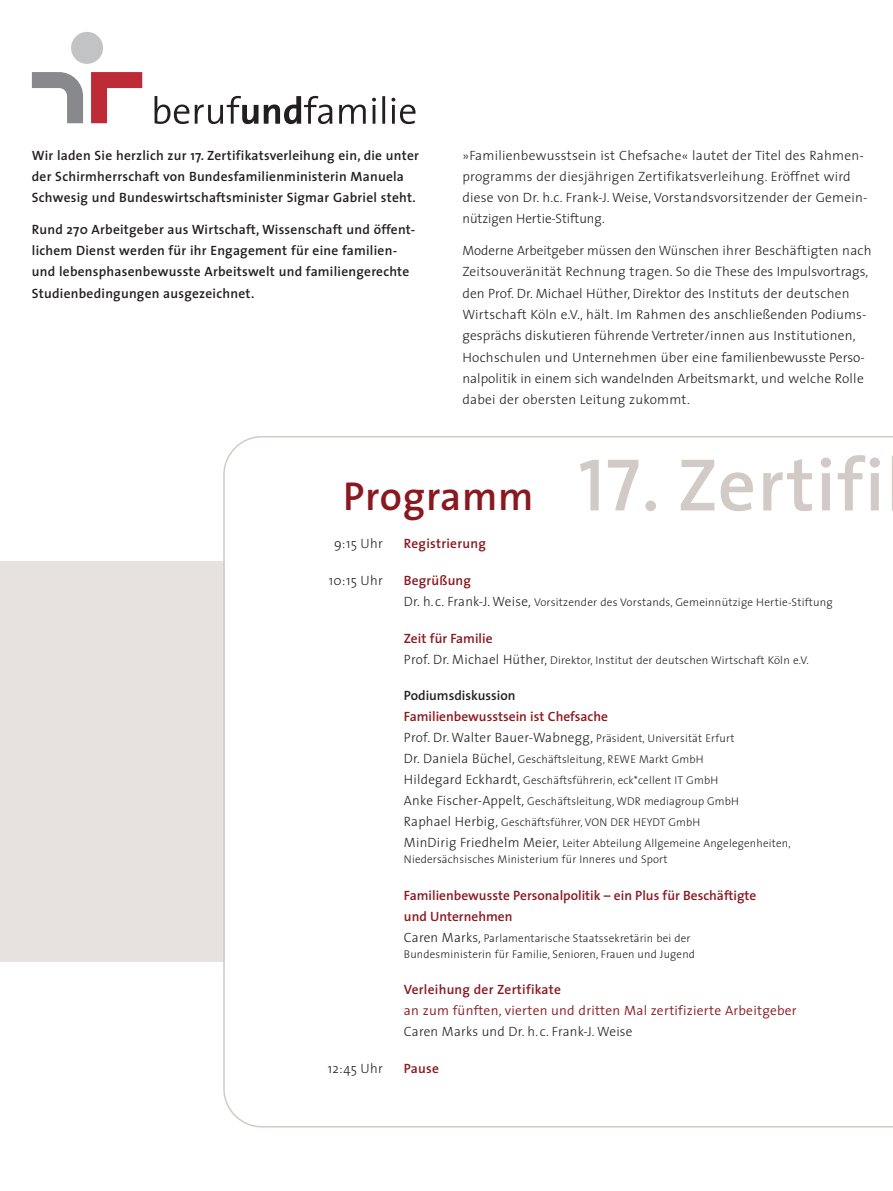
<style>
.page{position:relative;width:893px;height:1191px;background:#fff}
.page>*{position:absolute;margin:0;border:0;box-sizing:border-box;transform-origin:0 0}
.t1{font:600 75px "The Sans";letter-spacing:.02em;color:#d1cac7}
.t2{font:600 40.5px "The Sans";letter-spacing:.015em;color:#8a1820}
.t3{font:300 13.5px/21.3px "The Sans";letter-spacing:.02em;color:#231f20}
.t4{font:600 13.5px/21.3px "The Sans";letter-spacing:.015em;color:#231f20}
.t5{font:600 13.5px/21px "The Sans";color:#8a1820}
.t6{font:300 13.5px "The Sans";letter-spacing:.02em;color:#8a1820}
.t7{font:600 13.5px "The Sans";letter-spacing:.02em;color:#8a1820}
.t8{font:300 11.25px/21px "The Sans";letter-spacing:.02em;color:#231f20}
.s1{font-family:"The Sans Semi Bold Caps";font-weight:400}
.s2{font-size:13.5px}
.s3{font-weight:300;color:#231f20}
.s4{font-weight:300;font-size:11.25px;color:#231f20}
</style>
<div class="page">
<div style="left:0;top:561px;width:893px;height:401px;background:#e7e1df"></div>
<div style="left:223px;top:436px;width:670px;height:691px;background:#fff"></div>
<div style="left:71px;top:32px;width:32px;height:32px;background:#c2c3c5;border-radius:50%"></div>
<svg style="left:91px;top:72px;width:51px;height:51px"></svg>
<svg style="left:32px;top:72px;width:51px;height:51px"></svg>
<svg style="left:155px;top:96px;width:34px;height:28px"></svg>
<svg style="left:195px;top:96px;width:137px;height:28px"></svg>
<svg style="left:339px;top:105px;width:27px;height:19px"></svg>
<svg style="left:372px;top:98px;width:4px;height:26px"></svg>
<hr style="left:382px;top:96px;width:3px;height:28px;background:#231f20">
<svg style="left:391px;top:98px;width:24px;height:26px"></svg>
<p class="t4" style="left:32px;top:146px;width:389px">Wir laden Sie herzlich zur 17. Zertifikatsverleihung ein, die unter der Schirmherrschaft von Bundesfamilienministerin Manuela<br>Schwesig und Bundeswirtschaftsminister Sigmar Gabriel steht.</p>
<p class="t4" style="left:32px;top:220px;width:385px">Rund 270 Arbeitgeber aus Wirtschaft, Wissenschaft und öffent&shy;lichem Dienst werden für ihr Engagement für eine familien&shy;und lebensphasenbewusste Arbeitswelt und familiengerechte Studienbedingungen ausgezeichnet.</p>
<p class="t3" style="left:462px;top:146px;width:407px">»Familienbewusstsein ist Chefsache« lautet der Titel des Rahmen&shy;programms der diesjährigen Zertifikatsverleihung. Eröffnet wird diese von Dr. h.c. Frank-J. Weise, Vorstandsvorsitzender der Gemein&shy;nützigen Hertie-Stiftung.</p>
<p class="t3" style="left:462px;top:241px;width:411px">Moderne Arbeitgeber müssen den Wünschen ihrer Beschäftigten nach Zeitsouveränität Rechnung tragen. So die These des Impulsvortrags, den Prof. Dr. Michael Hüther, Direktor des Instituts der deutschen Wirtschaft Köln e.V., hält. Im Rahmen des anschließenden Podiums&shy;gesprächs diskutieren führende Vertreter/innen aus Institutionen, Hochschulen und Unternehmen über eine familienbewusste Perso&shy;nalpolitik in einem sich wandelnden Arbeitsmarkt, und welche Rolle dabei der obersten Leitung zukommt.</p>
<h2 class="t2" style="left:343px;top:481px;width:192px">Programm</h2>
<h1 class="t1" style="left:578px;top:455px;width:308px"><span class="s1">17</span>. Zertifi</h1>
<p class="t3" style="left:334px;top:534px;width:50px">9:15 Uhr</p>
<p class="t3" style="left:329px;top:571px;width:55px">10:15 Uhr</p>
<p class="t3" style="left:328px;top:1059px;width:56px">12:45 Uhr</p>
<p class="t7" style="left:404px;top:538px;width:83px">Registrierung</p>
<p class="t5" style="left:404px;top:571px;width:68px">Begrüßung</p>
<p class="t8" style="left:404px;top:592px;width:430px"><span class="s2">Dr. h.c. Frank-J. Weise,</span> Vorsitzender des Vorstands, Gemeinnützige Hertie-Stiftung</p>
<p class="t5" style="left:404px;top:629px;width:90px">Zeit für Familie</p>
<p class="t8" style="left:404px;top:650px;width:406px"><span class="s2">Prof. Dr. Michael Hüther,</span> Direktor, Institut der deutschen Wirtschaft Köln e.V.</p>
<p class="t4" style="left:404px;top:686px;width:113px">Podiumsdiskussion</p>
<p class="t5" style="left:404px;top:707px;width:332px">Familienbewusstsein ist Chefsache<br><span class="s3">Prof. Dr. Walter Bauer-Wabnegg,</span> <span class="s4">Präsident, Universität Erfurt</span></p>
<p class="t8" style="left:404px;top:750px;width:388px"><span class="s2">Dr. Daniela Büchel,</span> Geschäftsleitung, REWE Markt GmbH<br><span class="s2">Hildegard Eckhardt,</span> Geschäftsführerin, eck*cellent IT GmbH<br><span class="s2">Anke Fischer-Appelt,</span> Geschäftsleitung, WDR mediagroup GmbH<br><span class="s2">Raphael Herbig,</span> Geschäftsführer, VON DER HEYDT GmbH<br><span class="s2">MinDirig Friedhelm Meier,</span> Leiter Abteilung Allgemeine Angelegenheiten,</p>
<p class="t8" style="left:404px;top:850px;width:265px">Niedersächsisches Ministerium für Inneres und Sport</p>
<p class="t5" style="left:404px;top:886px;width:354px">Familienbewusste Personalpolitik – ein Plus für Beschäftigte und Unternehmen</p>
<p class="t8" style="left:404px;top:931px;width:293px;line-height:15.8px"><span class="s2">Caren Marks,</span> Parlamentarische Staatssekretärin bei der<br>Bundesministerin für Familie, Senioren, Frauen und Jugend</p>
<p class="t7" style="left:404px;top:984px;width:159px">Verleihung der Zertifikate</p>
<p class="t6" style="left:404px;top:1006px;width:394px">an zum fünften, vierten und dritten Mal zertifizierte Arbeitgeber</p>
<p class="t3" style="left:404px;top:1022px;width:230px">Caren Marks und Dr. h.c. Frank-J. Weise</p>
<p class="t5" style="left:404px;top:1059px;width:37px">Pause</p>
</div>
